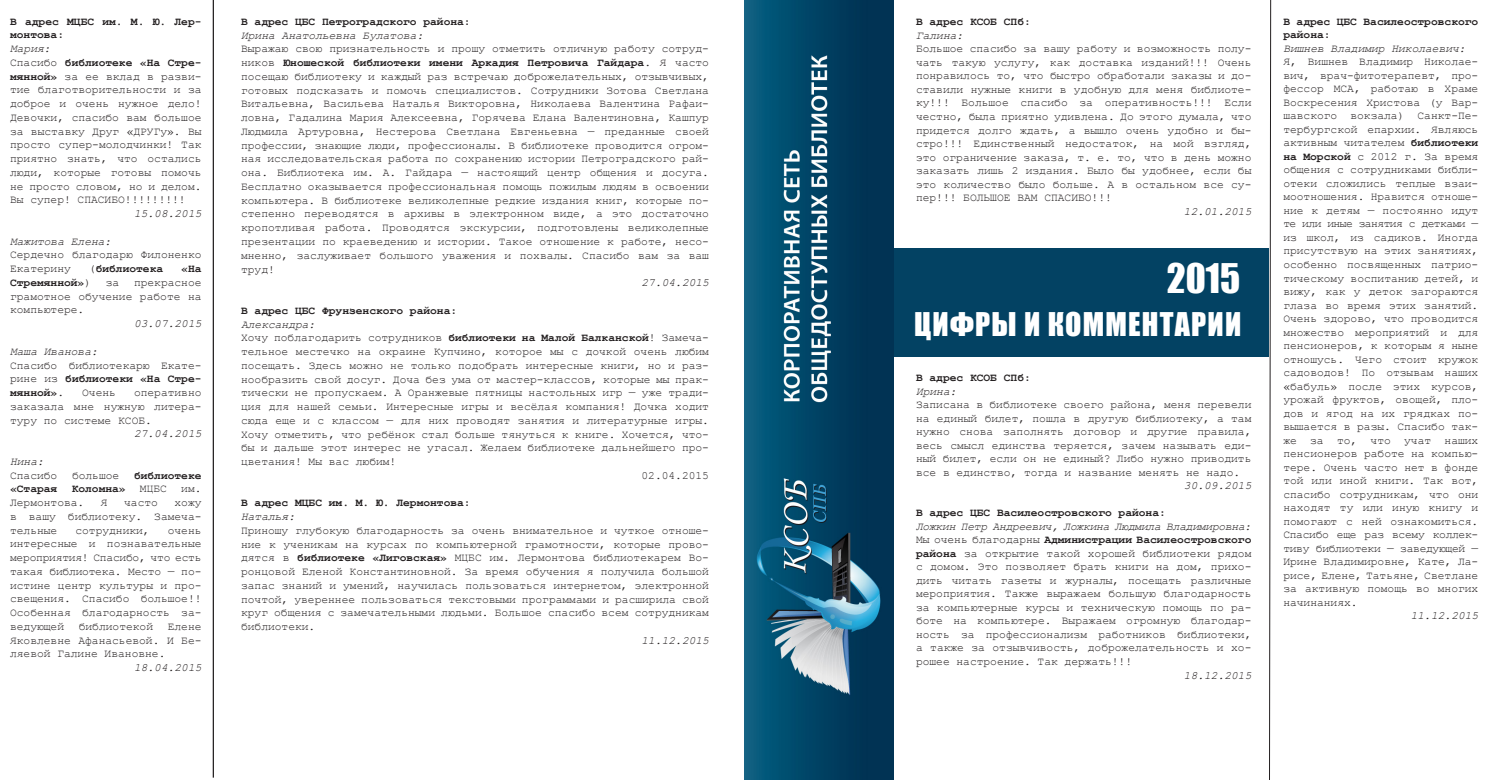
<style>
.page{position:relative;width:1489px;height:780px;background:#fff}
.page>*{position:absolute;margin:0;border:0;box-sizing:border-box;transform-origin:0 0}
.t1{font:37.5px "Impact";color:#fff}
.t2{font:30px "Impact";letter-spacing:.04em;color:#fff}
.t3{font:11.25px/13.5px "Courier New";color:#231f20;text-align:justify}
.t4{font:700 11.25px/13.5px "Courier New";color:#231f20}
.t5{font:italic 11.25px "Courier New";color:#231f20}
.t6{font:italic 11.25px "Courier New";letter-spacing:-.02em;color:#231f20}
.s1{font-weight:700}
.s2{font-weight:400}
</style>
<div class="page">
<div style="left:886px;top:248px;width:383px;height:109px;background:#034263"></div>
<img style="left:744px;top:0;width:149px;height:780px">
<svg style="left:1269px;top:0;width:2px;height:780px;background:#918f90"></svg>
<hr style="left:213px;top:0;width:1px;height:777px;background:#231f20">
<p class="t4" style="left:10px;top:14px;width:193px">В адрес МЦБС им. М. Ю. Лер&shy;монтова:</p>
<p class="t5" style="left:10px;top:41px;width:42px">Мария:</p>
<p class="t3" style="left:10px;top:55px;width:193px">Спасибо <span class="s1">библиотеке «На Стре&shy;мянной»</span> за ее вклад в разви&shy;тие благотворительности и за доброе и очень нужное дело!<br>Девочки, спасибо вам большое за выставку Друг «ДРУГу». Вы просто супер-молодчинки! Так приятно знать, что остались люди, которые готовы помочь не просто словом, но и делом.<br>Вы супер! СПАСИБО!!!!!!!!!</p>
<p class="t5" style="left:134px;top:206px;width:69px">15.08.2015</p>
<p class="t5" style="left:10px;top:233px;width:103px">Мажитова Елена:</p>
<p class="t3" style="left:10px;top:248px;width:193px">Cердечно благодарю Филоненко<br>Екатерину</p>
<p class="t4" style="left:89px;top:261px;width:76px"><span class="s2">(</span>библиотека</p>
<p class="t4" style="left:181px;top:261px;width:22px">«На</p>
<p class="t4" style="left:10px;top:275px;width:83px">Стремянной»<span class="s2">)</span></p>
<p class="t3" style="left:106px;top:275px;width:15px">за</p>
<p class="t3" style="left:10px;top:275px;width:193px;text-indent:124px">прекрасное грамотное обучение работе на компьютере.</p>
<p class="t5" style="left:134px;top:316px;width:69px">03.07.2015</p>
<p class="t5" style="left:10px;top:343px;width:89px">Маша Иванова:</p>
<p class="t3" style="left:10px;top:358px;width:193px">Спасибо библиотекарю Екате&shy;рине из <span class="s1">библиотеки «На Стре&shy;мянной»</span>.</p>
<p class="t3" style="left:82px;top:385px;width:35px">Очень</p>
<p class="t3" style="left:10px;top:385px;width:193px;text-indent:124px">оперативно заказала мне нужную литера&shy;туру по системе КСОБ.</p>
<p class="t5" style="left:134px;top:426px;width:69px">27.04.2015</p>
<p class="t5" style="left:10px;top:453px;width:35px">Нина:</p>
<p class="t3" style="left:10px;top:468px;width:49px">Спасибо</p>
<p class="t3" style="left:72px;top:468px;width:49px">большое</p>
<p class="t4" style="left:134px;top:468px;width:69px">библиотеке</p>
<p class="t4" style="left:10px;top:481px;width:49px">«Старая</p>
<p class="t4" style="left:72px;top:481px;width:56px">Коломна»</p>
<p class="t3" style="left:140px;top:481px;width:29px">МЦБС</p>
<p class="t3" style="left:181px;top:481px;width:22px">им.</p>
<p class="t3" style="left:10px;top:495px;width:76px">Лермонтова.</p>
<p class="t3" style="left:101px;top:495px;width:8px">Я</p>
<p class="t3" style="left:124px;top:495px;width:35px">часто</p>
<p class="t3" style="left:10px;top:495px;width:193px;text-indent:164px">хожу в вашу библиотеку. Замеча&shy;тельные</p>
<p class="t3" style="left:10px;top:523px;width:193px;text-indent:158px">очень интересные и познавательные мероприятия! Спасибо, что есть такая библиотека. Место — по&shy;истине центр культуры и про&shy;свещения. Спасибо большое!!<br>Особенная благодарность за&shy;ведующей</p>
<p class="t3" style="left:75px;top:523px;width:76px">сотрудники,</p>
<p class="t3" style="left:79px;top:619px;width:76px">библиотекой</p>
<p class="t3" style="left:10px;top:619px;width:193px;text-indent:158px">Елене Яковлевне Афанасьевой. И Бе&shy;ляевой Галине Ивановне.</p>
<p class="t5" style="left:134px;top:660px;width:69px">18.04.2015</p>
<p class="t4" style="left:241px;top:14px;width:231px">В адрес ЦБС Петроградского района:</p>
<p class="t5" style="left:241px;top:27px;width:184px">Ирина Анатольевна Булатова:</p>
<p class="t3" style="left:241px;top:42px;width:469px">Выражаю свою признательность и прошу отметить отличную работу сотруд&shy;ников <span class="s1">Юношеской библиотеки имени Аркадия Петровича Гайдара</span>. Я часто посещаю библиотеку и каждый раз встречаю доброжелательных, отзывчивых, готовых подсказать и помочь специалистов. Сотрудники Зотова Светлана Витальевна, Васильева Наталья Викторовна, Николаева Валентина Рафаи&shy;ловна, Гадалина Мария Алексеевна, Горячева Елана Валентиновна, Кашпур Людмила Артуровна, Нестерова Светлана Евгеньевна — преданные своей профессии, знающие люди, профессионалы. В библиотеке проводится огром&shy;ная исследовательская работа по сохранению истории Петроградского рай&shy;она. Библиотека им. А. Гайдара — настоящий центр общения и досуга.<br>Бесплатно оказывается профессиональная помощь пожилым людям в освоении компьютера. В библиотеке великолепные редкие издания книг, которые по&shy;степенно переводятся в архивы в электронном виде, а это достаточно кропотливая работа. Проводятся экскурсии, подготовлены великолепные презентации по краеведению и истории. Такое отношение к работе, несо&shy;мненно, заслуживает большого уважения и похвалы. Спасибо вам за ваш труд!</p>
<p class="t5" style="left:641px;top:275px;width:69px">27.04.2015</p>
<p class="t4" style="left:241px;top:303px;width:218px">В адрес ЦБС Фрунзенского района:</p>
<p class="t5" style="left:241px;top:316px;width:76px">Александра:</p>
<p class="t3" style="left:241px;top:330px;width:469px">Хочу поблагодарить сотрудников <span class="s1">библиотеки на Малой Балканской</span>! Замеча&shy;тельное местечко на окраине Купчино, которое мы с дочкой очень любим посещать. Здесь можно не только подобрать интересные книги, но и раз&shy;нообразить свой досуг. Доча без ума от мастер-классов, которые мы прак&shy;тически не пропускаем. А Оранжевые пятницы настольных игр — уже тради&shy;ция для нашей семьи. Интересные игры и весёлая компания! Дочка ходит сюда еще и с классом — для них проводят занятия и литературные игры.<br>Хочу отметить, что ребёнок стал больше тянуться к книге. Хочется, что&shy;бы и дальше этот интерес не угасал. Желаем библиотеке дальнейшего про&shy;цветания! Мы вас любим!</p>
<p class="t3" style="left:641px;top:468px;width:69px">02.04.2015</p>
<p class="t4" style="left:241px;top:495px;width:231px">В адрес МЦБС им. М. Ю. Лермонтова:</p>
<p class="t5" style="left:241px;top:509px;width:55px">Наталья:</p>
<p class="t3" style="left:241px;top:523px;width:469px">Приношу глубокую благодарность за очень внимательное и чуткое отноше&shy;ние к ученикам на курсах по компьютерной грамотности, которые прово&shy;дятся в <span class="s1">библиотеке «Лиговская»</span> МЦБС им. Лермонтова библиотекарем Во&shy;ронцовой Еленой Константиновной. За время обучения я получила большой запас знаний и умений, научилась пользоваться интернетом, электронной почтой, увереннее пользоваться текстовыми программами и расширила свой круг общения с замечательными людьми. Большое спасибо всем сотрудникам библиотеки.</p>
<p class="t5" style="left:641px;top:632px;width:69px">11.12.2015</p>
<p class="t4" style="left:916px;top:15px;width:116px">В адрес КСОБ СПб:</p>
<p class="t5" style="left:916px;top:28px;width:49px">Галина:</p>
<p class="t3" style="left:916px;top:42px;width:337px">Большое спасибо за вашу работу и возможность полу&shy;чать такую услугу, как доставка изданий!!! Очень понравилось то, что быстро обработали заказы и до&shy;ставили нужные книги в удобную для меня библиоте&shy;ку!!! Большое спасибо за оперативность!!! Если честно, была приятно удивлена. До этого думала, что придется долго ждать, а вышло очень удобно и бы&shy;стро!!! Единственный недостаток, на мой взгляд, это ограничение заказа, т. е. то, что в день можно заказать лишь 2 издания. Было бы удобнее, если бы это количество было больше. А в остальном все су&shy;пер!!! БОЛЬШОЕ ВАМ СПАСИБО!!!</p>
<p class="t5" style="left:1183px;top:203px;width:69px">12.01.2015</p>
<p class="t1" style="left:1166px;top:249px;width:75px">2015</p>
<p class="t2" style="left:914px;top:300px;width:328px">ЦИФРЫ И КОММЕНТАРИИ</p>
<p class="t4" style="left:916px;top:370px;width:116px">В адрес КСОБ СПб:</p>
<p class="t5" style="left:916px;top:383px;width:42px">Ирина:</p>
<p class="t3" style="left:916px;top:397px;width:337px">Записана в библиотеке своего района, меня перевели на единый билет, пошла в другую библиотеку, а там нужно снова заполнять договор и другие правила, весь смысл единства теряется, зачем называть еди&shy;ный билет, если он не единый? Либо нужно приводить все в единство, тогда и название менять не надо.</p>
<p class="t5" style="left:1183px;top:478px;width:69px">30.09.2015</p>
<p class="t4" style="left:916px;top:505px;width:251px">В адрес ЦБС Василеостровского района:</p>
<p class="t6" style="left:916px;top:518px;width:337px">Ложкин Петр Андреевич, Ложкина Людмила Владимировна:</p>
<p class="t3" style="left:916px;top:532px;width:337px">Мы очень благодарны <span class="s1">Администрации Василеостровского района</span> за открытие такой хорошей библиотеки рядом с домом. Это позволяет брать книги на дом, прихо&shy;дить читать газеты и журналы, посещать различные мероприятия. Также выражаем большую благодарность за компьютерные курсы и техническую помощь по ра&shy;боте на компьютере. Выражаем огромную благодар&shy;ность за профессионализм работников библиотеки, а также за отзывчивость, доброжелательность и хо&shy;рошее настроение. Так держать!!!</p>
<p class="t5" style="left:1183px;top:667px;width:69px">18.12.2015</p>
<p class="t4" style="left:1283px;top:14px;width:196px">В адрес ЦБС Василеостровского района:</p>
<p class="t5" style="left:1283px;top:41px;width:184px">Вишнев Владимир Николаевич:</p>
<p class="t3" style="left:1283px;top:55px;width:196px">Я, Вишнев Владимир Николае&shy;вич, врач-фитотерапевт, про&shy;фессор МСА, работаю в Храме Воскресения Христова (у Вар&shy;шавского вокзала) Санкт-Пе&shy;тербургской епархии. Являюсь активным читателем <span class="s1">библиотеки на Морской</span> с 2012 г. За время общения с сотрудниками библи&shy;отеки сложились теплые взаи&shy;моотношения. Нравится отноше&shy;ние к детям — постоянно идут те или иные занятия с детками — из школ, из садиков. Иногда присутствую на этих занятиях, особенно посвященных патрио&shy;тическому воспитанию детей, и вижу, как у деток загораются глаза во время этих занятий.<br>Очень здорово, что проводится множество мероприятий и для пенсионеров, к которым я ныне отношусь. Чего стоит кружок садоводов! По отзывам наших «бабуль» после этих курсов, урожай фруктов, овощей, пло&shy;дов и ягод на их грядках по&shy;вышается в разы. Спасибо так&shy;же за то, что учат наших пенсионеров работе на компью&shy;тере. Очень часто нет в фонде той или иной книги. Так вот, спасибо сотрудникам, что они находят ту или иную книгу и помогают с ней ознакомиться.<br>Спасибо еще раз всему коллек&shy;тиву библиотеки — заведующей — Ирине Владимировне, Кате, Ла&shy;рисе, Елене, Татьяне, Светлане за активную помощь во многих начинаниях.</p>
<p class="t5" style="left:1410px;top:608px;width:69px">11.12.2015</p>
</div>
